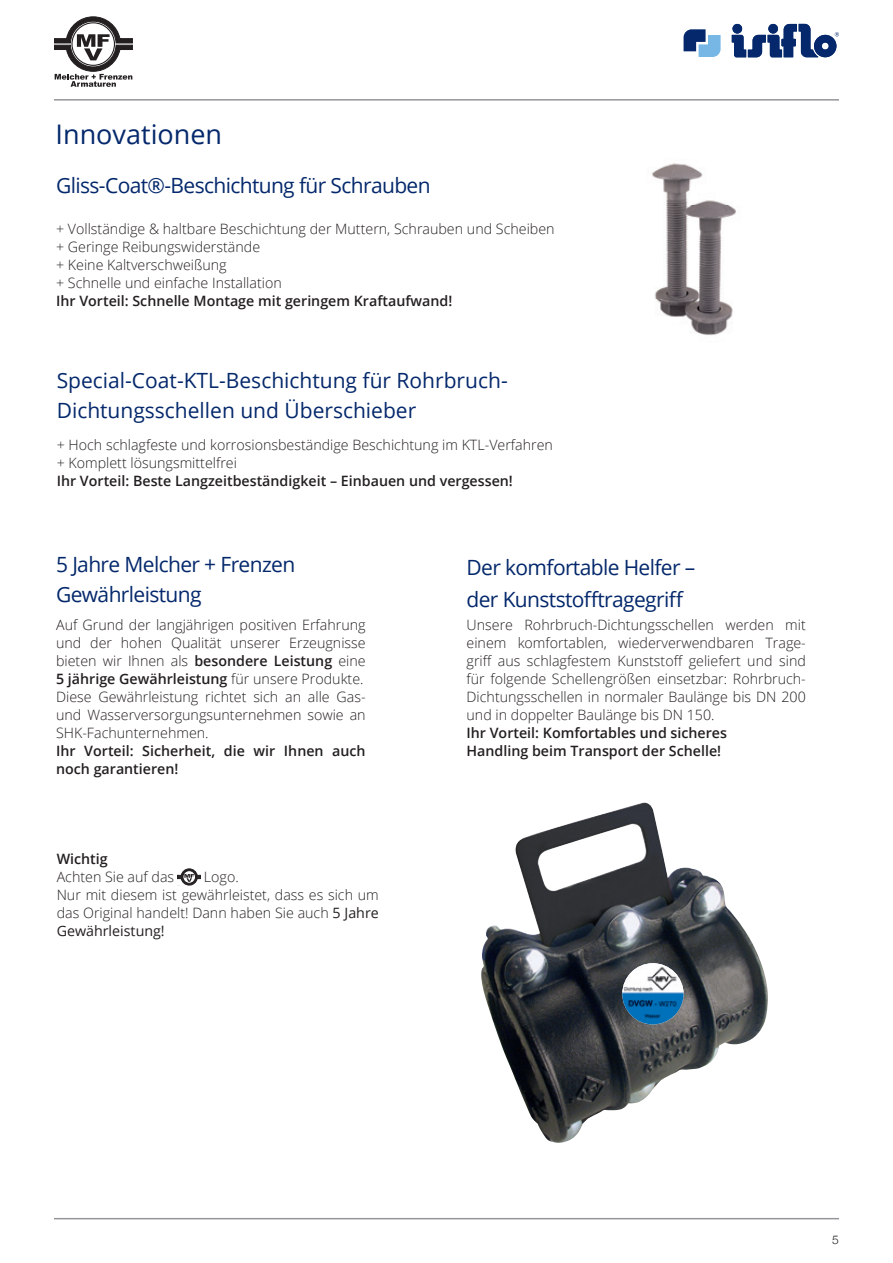
<style>
.page{position:relative;width:893px;height:1263px;background:#fff}
.page>*{position:absolute;margin:0;border:0;box-sizing:border-box;transform-origin:0 0}
.t1{font:27px "Open Sans";color:#04286b}
.t2{font:21px/30px "Open Sans";letter-spacing:-.03em;color:#04286b}
.t3{font:21px/30px "Open Sans";color:#04286b}
.t4{font:300 14.25px/18px "Open Sans";color:#231f20}
.t5{font:600 14.25px/18px "Open Sans";color:#231f20}
.t6{font:300 12px "Helvetica Neue";color:#231f20}
.s1{font-weight:600}
.s2{font-weight:400}
</style>
<div class="page">
<hr style="left:54px;top:99px;width:785px;height:2px;background:#939598">
<hr style="left:54px;top:1218px;width:785px;height:1px;background:#939598">
<svg style="left:54px;top:17px;width:78px;height:70px"></svg>
<svg style="left:684px;top:29px;width:37px;height:28px"></svg>
<svg style="left:732px;top:24px;width:107px;height:33px"></svg>
<img style="left:652px;top:163px;width:84px;height:172px">
<img style="left:481px;top:803px;width:287px;height:340px">
<svg style="left:178px;top:869px;width:23px;height:16px"></svg>
<img style="left:622px;top:963px;width:61px;height:61px;border-radius:31px">
<h1 class="t1" style="left:56px;top:116px;width:168px">Innovationen</h1>
<h2 class="t2" style="left:56px;top:170px;width:376px">Gliss-Coat®-Beschichtung für Schrauben</h2>
<p class="t4" style="left:56px;top:219px;width:500px">+ Vollständige &amp; haltbare Beschichtung der Muttern, Schrauben und Scheiben + Geringe Reibungswiderstände<br>+ Keine Kaltverschweißung<br>+ Schnelle und einfache Installation</p>
<p class="t5" style="left:56px;top:292px;width:398px">Ihr Vorteil: Schnelle Montage mit geringem Kraftaufwand!</p>
<h2 class="t3" style="left:57px;top:365px;width:453px">Special-Coat-KTL-Beschichtung für Rohrbruch-<br>Dichtungsschellen und Überschieber</h2>
<p class="t4" style="left:57px;top:435px;width:498px">+ Hoch schlagfeste und korrosionsbeständige Beschichtung im KTL-Verfahren + Komplett lösungsmittelfrei</p>
<p class="t5" style="left:57px;top:472px;width:458px">Ihr Vorteil: Beste Langzeitbeständigkeit – Einbauen und vergessen!</p>
<h2 class="t2" style="left:56px;top:549px;width:241px">5 Jahre Melcher + Frenzen<br>Gewährleistung</h2>
<p class="t4" style="left:56px;top:615px;width:311px">Auf Grund der langjährigen positiven Erfahrung und der hohen Qualität unserer Erzeugnisse bieten wir Ihnen als <span class="s1">besondere Leistung</span> eine <span class="s1">5 jährige Gewährleistung</span> für unsere Produkte.<br>Diese Gewährleistung richtet sich an alle Gas&shy;und Wasserversorgungsunternehmen sowie an SHK-Fachunternehmen.</p>
<p class="t5" style="left:56px;top:742px;width:311px">Ihr Vorteil: Sicherheit, die wir Ihnen auch noch garantieren!</p>
<p class="t5" style="left:57px;top:850px;width:53px">Wichtig</p>
<p class="t4" style="left:57px;top:867px;width:119px">Achten Sie auf das</p>
<p class="t4" style="left:57px;top:867px;width:324px;text-indent:147px">Logo.<br>Nur mit diesem ist gewährleistet, dass es sich um das Original handelt! Dann haben Sie auch <span class="s2">5 Jahre<br>Gewährleistung!</span></p>
<h2 class="t2" style="left:467px;top:550px;width:230px;line-height:32.4px">Der komfortable Helfer – der Kunststofftragegriff</h2>
<p class="t4" style="left:467px;top:615px;width:341px;text-align:justify">Unsere Rohrbruch-Dichtungsschellen werden mit einem komfortablen, wiederverwendbaren Trage&shy;griff aus schlagfestem Kunststoff geliefert und sind für folgende Schellengrößen einsetzbar: Rohrbruch-Dichtungsschellen in normaler Baulänge bis DN 200 und in doppelter Baulänge bis DN 150.</p>
<p class="t5" style="left:467px;top:724px;width:262px">Ihr Vorteil: Komfortables und sicheres<br>Handling beim Transport der Schelle!</p>
<p class="t6" style="left:832px;top:1230px;width:8px">5</p>
</div>
